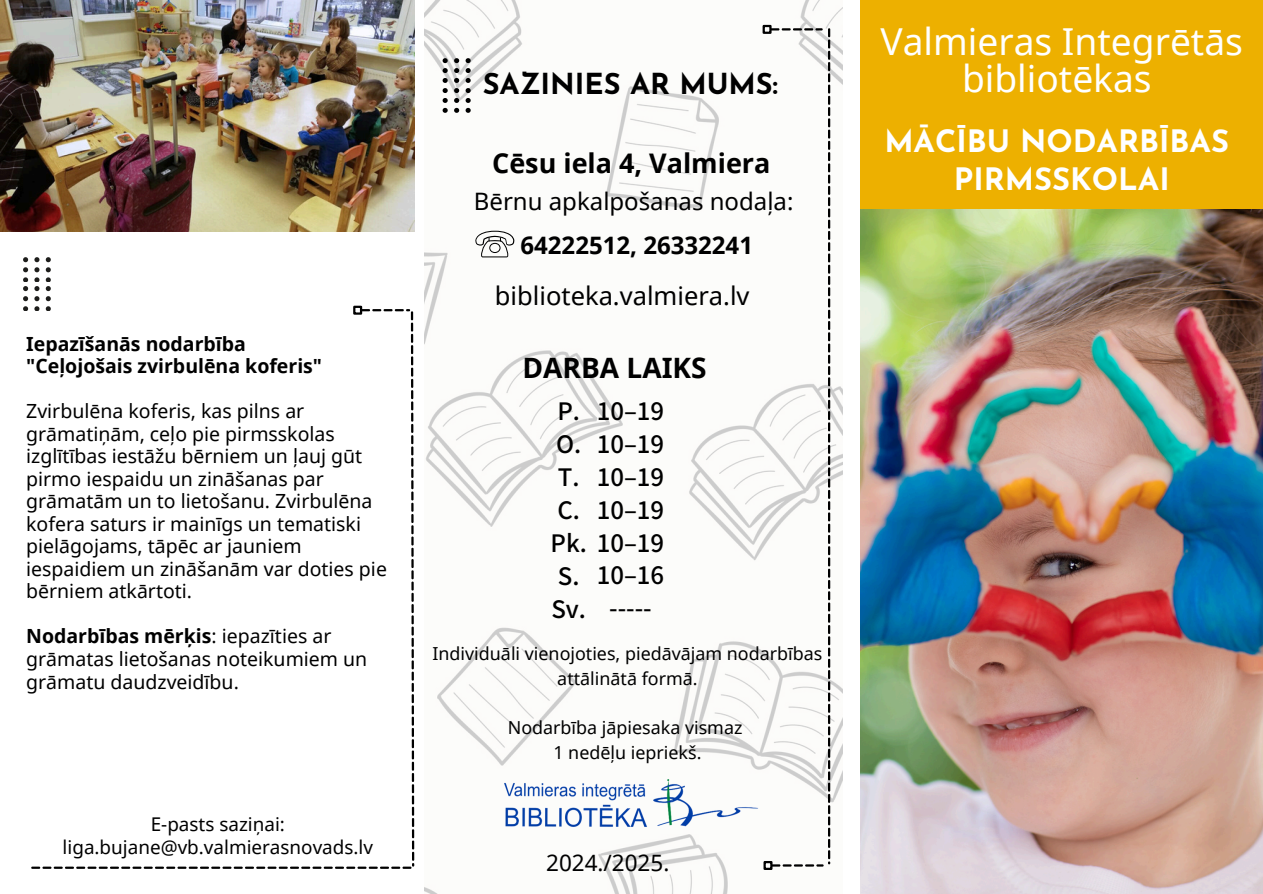
<style>
.page{position:relative;width:1263px;height:894px;background:#fff}
.page>*{position:absolute;margin:0;border:0;box-sizing:border-box;transform-origin:0 0}
.t1{font:37.2px/37.2px "Noto Sans";color:#fff;text-align:center}
.t2{font:700 30.9px/38.2px "Josefin Sans";color:#fff;text-align:center}
.t3{font:700 28.95px "Josefin Sans";color:#000}
.t4{font:700 28.05px "Noto Sans";color:#000}
.t5{font:700 27px "Noto Sans";color:#000}
.t6{font:25.5px "Noto Sans";color:#000}
.t7{font:24px "Noto Sans";color:#000}
.t8{font:700 24px "Noto Sans";color:#000}
.t9{font:500 23.85px/32.8px "Noto Sans JP";color:#000;text-align:justify}
.t10{font:22.5px "Noto Sans";color:#000}
.t11{font:19.5px/22.5px "Noto Sans";color:#000}
.t12{font:700 19.5px "Noto Sans";color:#000}
.t13{font:18.9px/22.5px "Noto Sans";color:#000;text-align:center}
.t14{font:17.85px/24.8px "Noto Sans";color:#000;text-align:center}
.s1{font-weight:700}
</style>
<div class="page">
<div style="left:860px;top:0;width:403px;height:870px;background:#edb000"></div>
<img style="left:0;top:1px;width:414px;height:230px">
<svg style="left:23px;top:257px;width:391px;height:611px"></svg>
<div style="left:353px;top:305px;width:9px;height:9px;border:2px solid #000"></div>
<img style="left:424px;top:1px;width:419px;height:892px">
<svg style="left:443px;top:58px;width:5px;height:55px"></svg>
<svg style="left:454px;top:58px;width:5px;height:55px"></svg>
<svg style="left:466px;top:58px;width:5px;height:55px"></svg>
<div style="left:763px;top:25px;width:9px;height:9px;border:2px solid #000"></div>
<svg style="left:770px;top:28px;width:60px;height:838px"></svg>
<div style="left:763px;top:860px;width:9px;height:9px;border:2px solid #000"></div>
<img style="left:499px;top:773px;width:265px;height:58px">
<img style="left:860px;top:209px;width:403px;height:684px">
<svg style="left:475px;top:231px;width:40px;height:26px"></svg>
<p class="t12" style="left:26px;top:330px;width:221px">Iepazīšanās nodarbība</p>
<p class="t12" style="left:26px;top:352px;width:297px">"Ceļojošais zvirbulēna koferis"</p>
<p class="t11" style="left:26px;top:399px;width:362px">Zvirbulēna koferis, kas pilns ar grāmatiņām, ceļo pie pirmsskolas izglītības iestāžu bērniem un ļauj gūt pirmo iespaidu un zināšanas par grāmatām un to lietošanu. Zvirbulēna kofera saturs ir mainīgs un tematiski pielāgojams, tāpēc ar jauniem iespaidiem un zināšanām var doties pie bērniem atkārtoti.</p>
<p class="t11" style="left:26px;top:624px;width:343px"><span class="s1">Nodarbības mērķis</span>: iepazīties ar grāmatas lietošanas noteikumiem un grāmatu daudzveidību.</p>
<h2 class="t13" style="left:63px;top:812px;width:312px">E-pasts saziņai: liga.bujane@vb.valmierasnovads.lv</h2>
<h6 class="t3" style="left:483px;top:72px;width:297px">SAZINIES AR MUMS:</h6>
<h3 class="t5" style="left:492px;top:145px;width:280px">Cēsu iela 4, Valmiera</h3>
<p class="t7" style="left:474px;top:184px;width:321px">Bērnu apkalpošanas nodaļa:</p>
<p class="t8" style="left:520px;top:228px;width:234px">64222512, 26332241</p>
<h5 class="t6" style="left:495px;top:277px;width:256px">biblioteka.valmiera.lv</h5>
<p class="t4" style="left:522px;top:348px;width:186px">DARBA LAIKS</p>
<h4 class="t9" style="left:597px;top:393px;width:69px">10–19</h4>
<h4 class="t9" style="left:597px;top:426px;width:69px">10–19</h4>
<h4 class="t9" style="left:597px;top:459px;width:69px">10–19</h4>
<h4 class="t9" style="left:597px;top:492px;width:69px">10–19</h4>
<h4 class="t9" style="left:550px;top:525px;width:115px">Pk. 10–19</h4>
<h4 class="t9" style="left:597px;top:558px;width:69px">10–16</h4>
<h4 class="t9" style="left:609px;top:590px;width:44px">-----</h4>
<h2 class="t9" style="left:556px;top:393px;width:27px">P.<br>O.<br>T.<br>C.</h2>
<h2 class="t9" style="left:551px;top:558px;width:36px">S.<br>Sv.</h2>
<h3 class="t14" style="left:432px;top:640px;width:391px">Individuāli vienojoties, piedāvājam nodarbības attālinātā formā.</h3>
<p class="t14" style="left:508px;top:714px;width:236px">Nodarbība jāpiesaka vismaz</p>
<p class="t14" style="left:553px;top:739px;width:150px">1 nedēļu iepriekš.</p>
<p class="t10" style="left:546px;top:846px;width:125px">2024./2025.</p>
<p class="t1" style="left:880px;top:22px;width:364px">Valmieras Integrētās bibliotēkas</p>
<p class="t2" style="left:884px;top:125px;width:346px">MĀCĪBU NODARBĪBAS<br>PIRMSSKOLAI</p>
</div>
